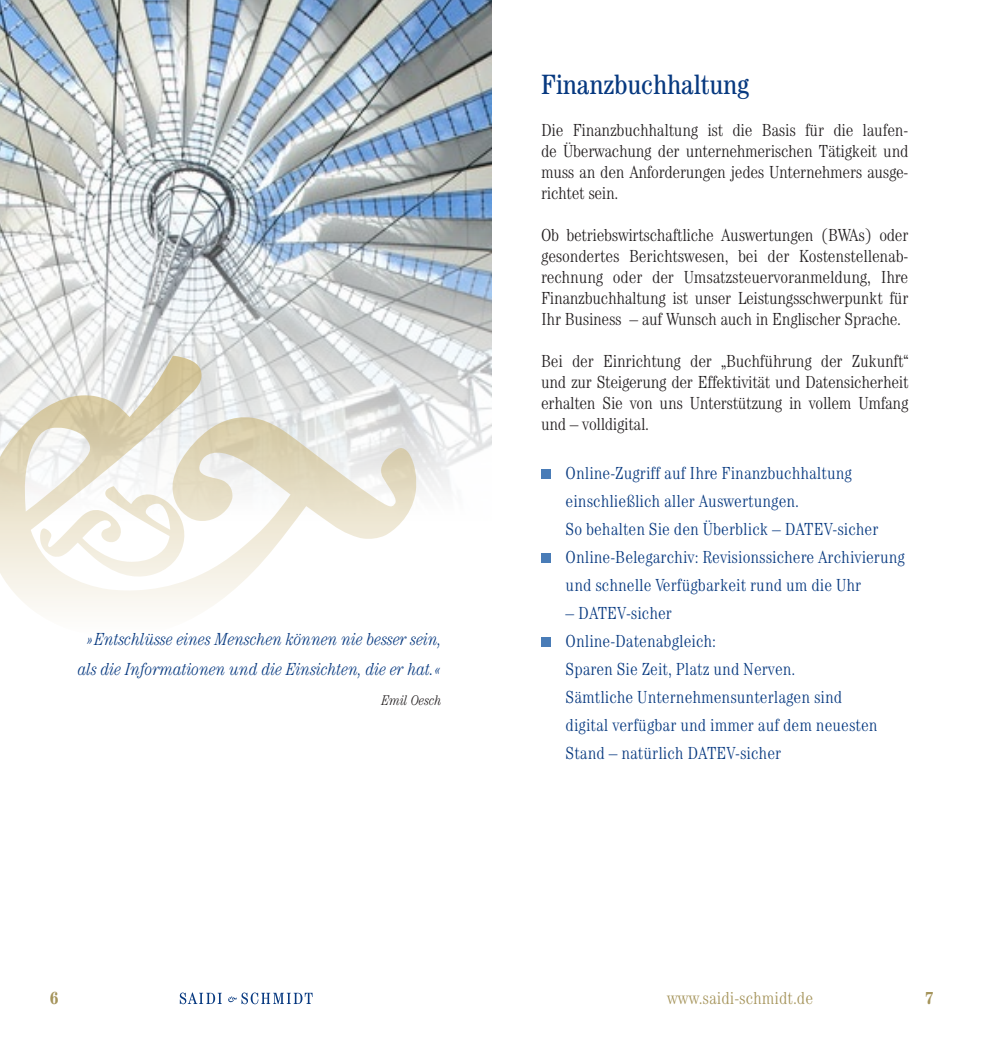
<style>
.page{position:relative;width:983px;height:1042px;background:#fff}
.page>*{position:absolute;margin:0;border:0;box-sizing:border-box;transform-origin:0 0}
.Head{font:condensed 28px "Century Std";color:#073980}
.Copy{font:300 condensed 17.5px/21px "Century Std";letter-spacing:-.02em;color:#231f20;text-align:justify}
.t1{font:300 condensed 17.5px "Century Std";color:#073980}
.t2{font:italic 300 condensed 17.5px "Century Std";color:#073980}
.t3{font:300 condensed 17.5px "Century Std";color:#a5945b}
.t4{font:700 condensed 17.5px "Century Std";color:#a5945b}
.t5{font:italic 300 condensed 14px "Century Std";color:#231f20}
</style>
<div class="page">
<svg style="left:180px;top:992px;width:42px;height:12px"></svg>
<svg style="left:228px;top:992px;width:84px;height:12px"></svg>
<img style="left:0;top:0;width:491px;height:490px">
<div style="left:541px;top:469px;width:10px;height:10px;background:#497cb7"></div>
<div style="left:541px;top:553px;width:10px;height:10px;background:#497cb7"></div>
<div style="left:541px;top:637px;width:10px;height:10px;background:#497cb7"></div>
<svg style="left:0;top:356px;width:417px;height:254px"></svg>
<svg style="left:40px;top:486px;width:147px;height:93px"></svg>
<p class="t2" style="left:87px;top:629px;width:356px">»Entschlüsse eines Menschen können nie besser sein,</p>
<p class="t2" style="left:78px;top:659px;width:365px">als die Informationen und die Einsichten, die er hat.«</p>
<p class="t5" style="left:381px;top:692px;width:62px">Emil Oesch</p>
<p class="Head" style="left:541px;top:68px;width:209px">Finanzbuchhaltung</p>
<p class="Copy" style="left:541px;top:119px;width:369px">Die Finanzbuchhaltung ist die Basis für die laufen&shy;de Überwachung der unternehmerischen Tätigkeit und muss an den Anforderungen jedes Unternehmers ausge&shy;richtet sein.</p>
<p class="Copy" style="left:541px;top:224px;width:369px">Ob betriebswirtschaftliche Auswertungen (BWAs) oder gesondertes Berichtswesen, bei der Kostenstellenab&shy;rechnung oder der Umsatzsteuervoranmeldung, Ihre Finanzbuchhaltung ist unser Leistungsschwerpunkt für Ihr Business – auf Wunsch auch in Englischer Sprache.</p>
<p class="Copy" style="left:541px;top:350px;width:369px">Bei der Einrichtung der „Buchführung der Zukunft“ und zur Steigerung der Effektivität und Datensicherheit erhalten Sie von uns Unterstützung in vollem Umfang und – volldigital.</p>
<p class="t1" style="left:565px;top:463px;width:288px">Online-Zugriff auf Ihre Finanzbuchhaltung</p>
<p class="t1" style="left:565px;top:491px;width:235px">einschließlich aller Auswertungen.</p>
<p class="t1" style="left:565px;top:519px;width:314px">So behalten Sie den Überblick – DATEV-sicher</p>
<p class="t1" style="left:565px;top:547px;width:341px">Online-Belegarchiv: Revisionssichere Archivierung</p>
<p class="t1" style="left:565px;top:575px;width:297px">und schnelle Verfügbarkeit rund um die Uhr</p>
<p class="t1" style="left:565px;top:603px;width:108px">– DATEV-sicher</p>
<p class="t1" style="left:565px;top:631px;width:152px">Online-Datenabgleich:</p>
<p class="t1" style="left:565px;top:659px;width:231px">Sparen Sie Zeit, Platz und Nerven.</p>
<p class="t1" style="left:565px;top:687px;width:278px">Sämtliche Unternehmensunterlagen sind</p>
<p class="t1" style="left:565px;top:715px;width:313px">digital verfügbar und immer auf dem neuesten</p>
<p class="t1" style="left:565px;top:743px;width:217px">Stand – natürlich DATEV-sicher</p>
<p class="t4" style="left:50px;top:988px;width:10px">6</p>
<p class="t3" style="left:667px;top:988px;width:147px">www.saidi-schmidt.de</p>
<p class="t4" style="left:924px;top:988px;width:10px">7</p>
</div>
